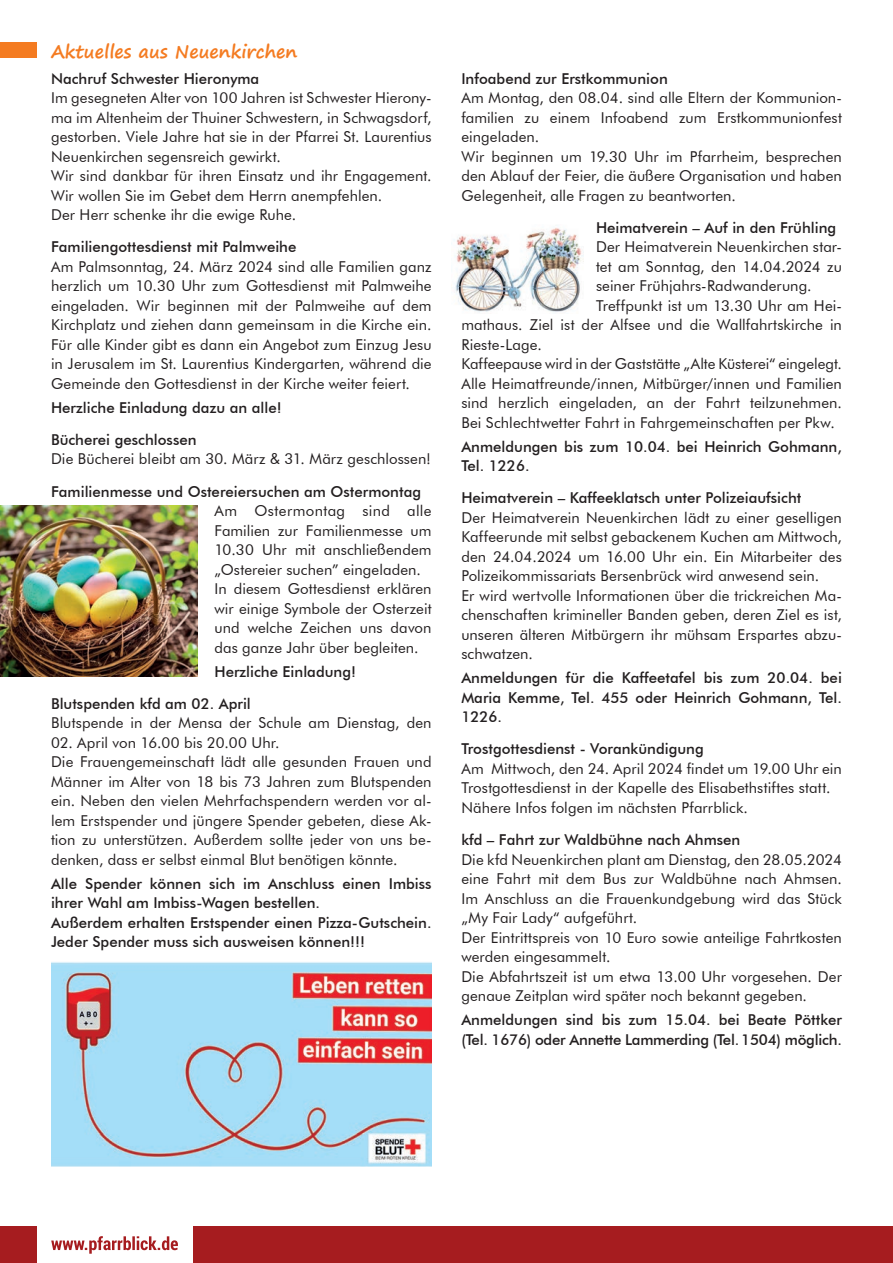
<style>
.page{position:relative;width:893px;height:1263px;background:#fff}
.page>*{position:absolute;margin:0;border:0;box-sizing:border-box;transform-origin:0 0}
.t1{font:700 18px "Segoe Print";color:#f47b21}
.t2{font:15px/19.5px "Futura BT";letter-spacing:.005em;color:#231f20}
.t3{font:500 15px/19.5px "Futura BT";color:#231f20}
</style>
<div class="page">
<div style="left:0;top:1227px;width:36px;height:36px;background:#a61c1f"></div>
<div style="left:193px;top:1227px;width:700px;height:36px;background:#a61c1f"></div>
<svg style="left:51px;top:1236px;width:127px;height:18px"></svg>
<div style="left:0;top:43px;width:36px;height:15px;background:#f47b21"></div>
<img style="left:51px;top:962px;width:381px;height:204px">
<img style="left:0;top:506px;width:197px;height:170px">
<img style="left:454px;top:228px;width:129px;height:85px">
<p class="t1" style="left:51px;top:35px;width:248px">Aktuelles aus Neuenkirchen</p>
<p class="t3" style="left:51px;top:68px;width:210px">Nachruf Schwester Hieronyma</p>
<p class="t2" style="left:51px;top:88px;width:382px">Im gesegneten Alter von 100 Jahren ist Schwester Hierony&shy;ma im Altenheim der Thuiner Schwestern, in Schwagsdorf, gestorben. Viele Jahre hat sie in der Pfarrei St. Laurentius Neuenkirchen segensreich gewirkt.<br>Wir sind dankbar für ihren Einsatz und ihr Engagement.<br>Wir wollen Sie im Gebet dem Herrn anempfehlen.<br>Der Herr schenke ihr die ewige Ruhe.</p>
<p class="t3" style="left:51px;top:237px;width:247px">Familiengottesdienst mit Palmweihe</p>
<p class="t2" style="left:51px;top:257px;width:382px;text-align:justify">Am Palmsonntag, 24. März 2024 sind alle Familien ganz herzlich um 10.30 Uhr zum Gottesdienst mit Palmweihe eingeladen. Wir beginnen mit der Palmweihe auf dem Kirchplatz und ziehen dann gemeinsam in die Kirche ein.<br>Für alle Kinder gibt es dann ein Angebot zum Einzug Jesu in Jerusalem im St. Laurentius Kindergarten, während die Gemeinde den Gottesdienst in der Kirche weiter feiert.</p>
<p class="t3" style="left:51px;top:391px;width:232px;line-height:32.2px">Herzliche Einladung dazu an alle!<br>Bücherei geschlossen</p>
<p class="t2" style="left:51px;top:449px;width:382px">Die Bücherei bleibt am 30. März &amp; 31. März geschlossen!</p>
<p class="t3" style="left:51px;top:481px;width:372px">Familienmesse und Ostereiersuchen am Ostermontag</p>
<p class="t2" style="left:214px;top:501px;width:219px">Am Ostermontag sind alle<br>Familien zur Familienmesse um<br>10.30 Uhr mit anschließendem „Ostereier suchen” eingeladen.<br>In diesem Gottesdienst erklären wir einige Symbole der Osterzeit und welche Zeichen uns davon das ganze Jahr über begleiten.</p>
<p class="t3" style="left:51px;top:655px;width:307px;line-height:32.2px;text-indent:163px">Herzliche Einladung!<br>Blutspenden kfd am 02. April</p>
<p class="t2" style="left:51px;top:713px;width:382px">Blutspende in der Mensa der Schule am Dienstag, den</p>
<p class="t2" style="left:51px;top:732px;width:382px">02. April von 16.00 bis 20.00 Uhr.<br>Die Frauengemeinschaft lädt alle gesunden Frauen und Männer im Alter von 18 bis 73 Jahren zum Blutspenden ein. Neben den vielen Mehrfachspendern werden vor al&shy;lem Erstspender und jüngere Spender gebeten, diese Ak&shy;tion zu unterstützen. Außerdem sollte jeder von uns be&shy;denken, dass er selbst einmal Blut benötigen könnte.</p>
<p class="t3" style="left:51px;top:873px;width:382px">Alle Spender können sich im Anschluss einen Imbiss ihrer Wahl am Imbiss-Wagen bestellen.<br>Außerdem erhalten Erstspender einen Pizza-Gutschein.<br>Jeder Spender muss sich ausweisen können!!!</p>
<p class="t3" style="left:461px;top:68px;width:208px">Infoabend zur Erstkommunion</p>
<p class="t2" style="left:461px;top:88px;width:382px">Am Montag, den 08.04. sind alle Eltern der Kommunion&shy;familien zu einem Infoabend zum Erstkommunionfest eingeladen.<br>Wir beginnen um 19.30 Uhr im Pfarrheim, besprechen den Ablauf der Feier, die äußere Organisation und haben Gelegenheit, alle Fragen zu beantworten.</p>
<p class="t3" style="left:596px;top:218px;width:242px">Heimatverein – Auf in den Frühling</p>
<p class="t2" style="left:596px;top:237px;width:247px">Der Heimatverein Neuenkirchen star-</p>
<p class="t2" style="left:596px;top:257px;width:247px">tet am Sonntag, den 14.04.2024 zu</p>
<p class="t2" style="left:596px;top:276px;width:217px">seiner Frühjahrs-Radwanderung.</p>
<p class="t2" style="left:596px;top:296px;width:247px">Treffpunkt ist um 13.30 Uhr am Hei-</p>
<p class="t2" style="left:461px;top:315px;width:382px">mathaus. Ziel ist der Alfsee und die Wallfahrtskirche in</p>
<p class="t2" style="left:461px;top:335px;width:82px">Rieste-Lage.</p>
<p class="t2" style="left:461px;top:354px;width:382px">Kaffeepause wird in der Gaststätte „Alte Küsterei“ eingelegt.</p>
<p class="t2" style="left:461px;top:374px;width:382px">Alle Heimatfreunde/innen, Mitbürger/innen und Familien</p>
<p class="t2" style="left:461px;top:393px;width:382px">sind herzlich eingeladen, an der Fahrt teilzunehmen.</p>
<p class="t2" style="left:461px;top:413px;width:375px">Bei Schlechtwetter Fahrt in Fahrgemeinschaften per Pkw.</p>
<p class="t3" style="left:461px;top:436px;width:382px">Anmeldungen bis zum 10.04. bei Heinrich Gohmann,<br>Tel. 1226.</p>
<p class="t3" style="left:461px;top:488px;width:341px">Heimatverein – Kaffeeklatsch unter Polizeiaufsicht</p>
<p class="t2" style="left:461px;top:508px;width:382px">Der Heimatverein Neuenkirchen lädt zu einer geselligen Kaffeerunde mit selbst gebackenem Kuchen am Mittwoch, den 24.04.2024 um 16.00 Uhr ein. Ein Mitarbeiter des Polizeikommissariats Bersenbrück wird anwesend sein.<br>Er wird wertvolle Informationen über die trickreichen Ma&shy;chenschaften krimineller Banden geben, deren Ziel es ist, unseren älteren Mitbürgern ihr mühsam Erspartes abzu&shy;schwatzen.</p>
<p class="t3" style="left:461px;top:668px;width:382px;text-align:justify">Anmeldungen für die Kaffeetafel bis zum 20.04. bei Maria Kemme, Tel. 455 oder Heinrich Gohmann, Tel.<br>1226.</p>
<p class="t3" style="left:461px;top:739px;width:244px">Trostgottesdienst - Vorankündigung</p>
<p class="t2" style="left:461px;top:759px;width:382px">Am Mittwoch, den 24. April 2024 findet um 19.00 Uhr ein<br>Trostgottesdienst in der Kapelle des Elisabethstiftes statt.<br>Nähere Infos folgen im nächsten Pfarrblick.</p>
<p class="t3" style="left:461px;top:830px;width:281px">kfd – Fahrt zur Waldbühne nach Ahmsen</p>
<p class="t2" style="left:461px;top:849px;width:382px">Die kfd Neuenkirchen plant am Dienstag, den 28.05.2024 eine Fahrt mit dem Bus zur Waldbühne nach Ahmsen.<br>Im Anschluss an die Frauenkundgebung wird das Stück „My Fair Lady“ aufgeführt.<br>Der Eintrittspreis von 10 Euro sowie anteilige Fahrtkosten werden eingesammelt.<br>Die Abfahrtszeit ist um etwa 13.00 Uhr vorgesehen. Der genaue Zeitplan wird später noch bekannt gegeben.</p>
<p class="t3" style="left:461px;top:1010px;width:382px">Anmeldungen sind bis zum 15.04. bei Beate Pöttker (Tel. 1676) oder Annette Lammerding (Tel. 1504) möglich.</p>
</div>
